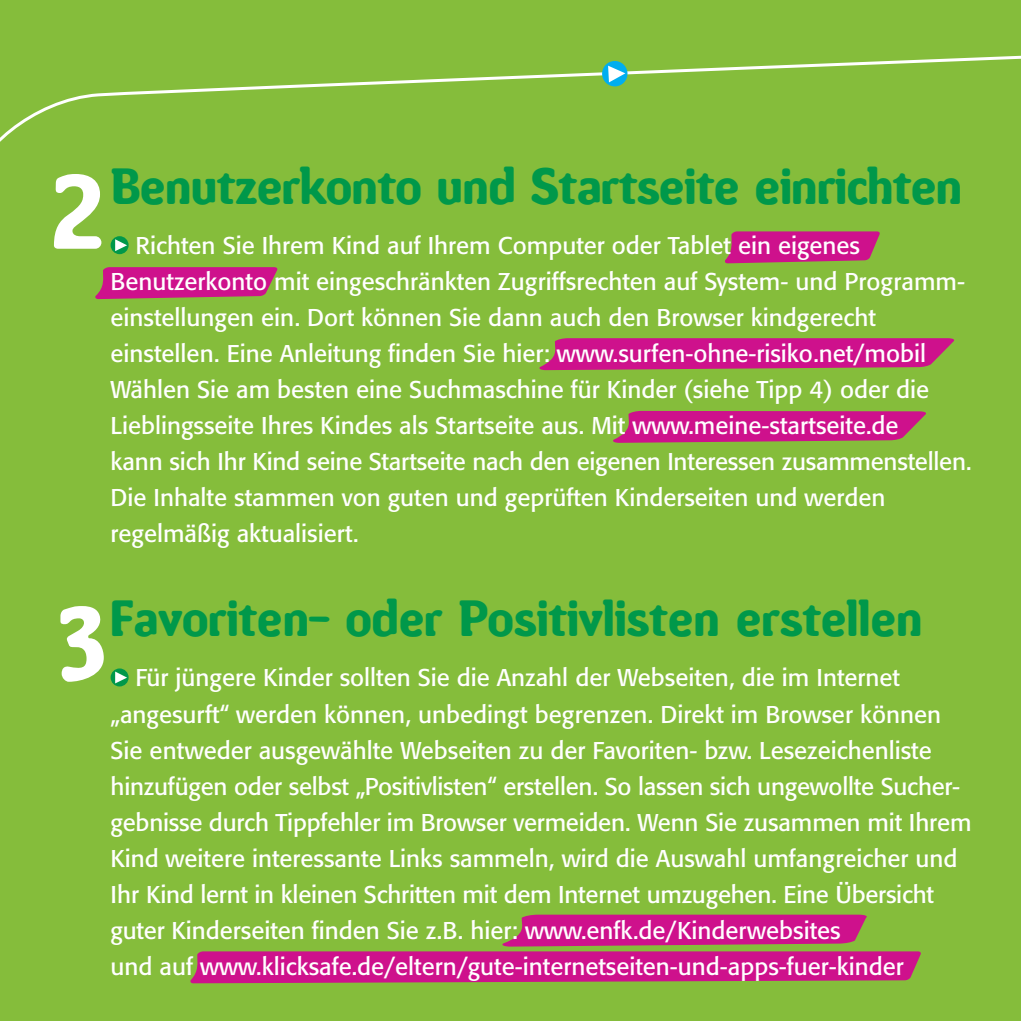
<style>
.page{position:relative;width:1021px;height:1021px;background:#fff}
.page>*{position:absolute;margin:0;border:0;box-sizing:border-box;transform-origin:0 0}
.t1{font:98.4px "Amoebia Drop";color:#fff}
.t2{font:48px "Amoebia Drop";letter-spacing:-.01em;color:#00984a}
.t3{font:24px/36px "Formata BQ";color:#fff}
</style>
<div class="page">
<div style="left:0;top:0;width:1020px;height:1020px;background:#85bd3b"></div>
<svg style="left:601px;top:61px;width:27px;height:26px"></svg>
<svg style="left:608px;top:66px;width:17px;height:16px"></svg>
<svg style="left:724px;top:231px;width:156px;height:32px;background:#c42681"></svg>
<svg style="left:95px;top:267px;width:183px;height:32px;background:#c52582"></svg>
<svg style="left:611px;top:411px;width:316px;height:32px;background:#c42881"></svg>
<svg style="left:190px;top:914px;width:731px;height:69px;background:#b34f6e"></svg>
<svg style="left:538px;top:338px;width:417px;height:32px;background:#c52482"></svg>
<div style="left:111px;top:236px;width:18px;height:18px;background:#00984a;border-radius:50%"></div>
<svg style="left:115px;top:239px;width:12px;height:12px"></svg>
<div style="left:111px;top:668px;width:18px;height:18px;background:#00984a;border-radius:50%"></div>
<svg style="left:115px;top:671px;width:12px;height:12px"></svg>
<h1 class="t1" style="left:51px;top:160px;width:53px">2</h1>
<h2 class="t2" style="left:111px;top:161px;width:853px">Benutzerkonto und Startseite einrichten</h2>
<p class="t3" style="left:111px;top:228px;width:862px;text-indent:25px">Richten Sie Ihrem Kind auf Ihrem Computer oder Tablet ein eigenes Benutzerkonto mit eingeschränkten Zugriffsrechten auf System- und Programm&shy;einstellungen ein. Dort können Sie dann auch den Browser kindgerecht einstellen. Eine Anleitung finden Sie hier: www.surfen-ohne-risiko.net/mobil Wählen Sie am besten eine Suchmaschine für Kinder (siehe Tipp 4) oder die Lieblingsseite Ihres Kindes als Startseite aus. Mit www.meine-startseite.de<br>kann sich Ihr Kind seine Startseite nach den eigenen Interessen zusammenstellen.<br>Die Inhalte stammen von guten und geprüften Kinderseiten und werden regelmäßig aktualisiert.</p>
<h2 class="t2" style="left:111px;top:593px;width:813px">Favoriten- oder Positivlisten erstellen</h2>
<p class="t3" style="left:111px;top:660px;width:862px;text-indent:25px">Für jüngere Kinder sollten Sie die Anzahl der Webseiten, die im Internet „angesurft“ werden können, unbedingt begrenzen. Direkt im Browser können Sie entweder ausgewählte Webseiten zu der Favoriten- bzw. Lesezeichenliste hinzufügen oder selbst „Positivlisten“ erstellen. So lassen sich ungewollte Sucher&shy;gebnisse durch Tippfehler im Browser vermeiden. Wenn Sie zusammen mit Ihrem Kind weitere interessante Links sammeln, wird die Auswahl umfangreicher und Ihr Kind lernt in kleinen Schritten mit dem Internet umzugehen. Eine Übersicht guter Kinderseiten finden Sie z.B. hier: www.enfk.de/Kinderwebsites<br>und auf www.klicksafe.de/eltern/gute-internetseiten-und-apps-fuer-kinder</p>
<h1 class="t1" style="left:58px;top:592px;width:52px">3</h1>
</div>
